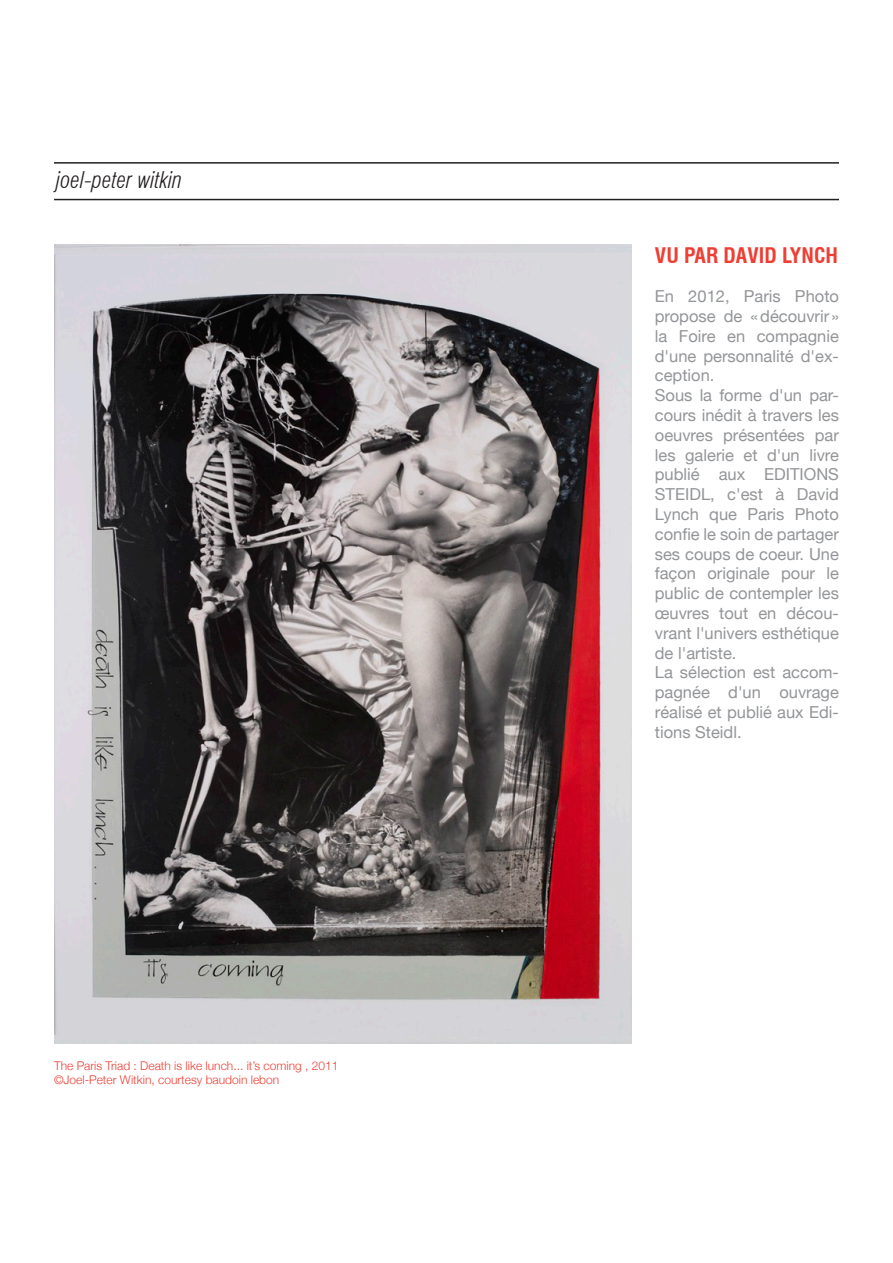
<style>
.page{position:relative;width:893px;height:1263px;background:#fff}
.page>*{position:absolute;margin:0;border:0;box-sizing:border-box;transform-origin:0 0}
.t1{font:italic 300 condensed 22.5px "Swiss 721 BT";color:#231f20}
.t2{font:700 condensed 21px "Swiss 721 BT";color:#ee3f34}
.t3{font:16.5px/19.8px "Helvetica Neue";color:#939598;text-align:justify}
.t4{font:300 12px "Helvetica Neue";color:#ee3f34}
</style>
<div class="page">
<hr style="left:54px;top:162px;width:785px;height:2px;background:#231f20">
<hr style="left:54px;top:199px;width:785px;height:1px;background:#231f20">
<img style="left:54px;top:244px;width:577px;height:799px">
<p class="t1" style="left:56px;top:166px;width:128px">joel-peter witkin</p>
<p class="t4" style="left:54px;top:1056px;width:286px">The Paris Triad : Death is like lunch... it’s coming , 2011</p>
<p class="t4" style="left:54px;top:1070px;width:227px">©Joel-Peter Witkin, courtesy baudoin lebon</p>
<p class="t2" style="left:655px;top:242px;width:185px">VU PAR DAVID LYNCH</p>
<p class="t3" style="left:655px;top:285px;width:186px">En 2012, Paris Photo propose de «découvrir » la Foire en compagnie d'une personnalité d'ex&shy;ception.</p>
<p class="t3" style="left:655px;top:384px;width:186px">Sous la forme d'un par&shy;cours inédit à travers les oeuvres présentées par les galerie et d'un livre publié aux EDITIONS STEIDL, c'est à David Lynch que Paris Photo confie le soin de partager ses coups de coeur. Une façon originale pour le public de contempler les œuvres tout en décou&shy;vrant l'univers esthétique de l'artiste.</p>
<p class="t3" style="left:655px;top:661px;width:186px">La sélection est accom&shy;pagnée d'un ouvrage réalisé et publié aux Edi&shy;tions Steidl.</p>
</div>
